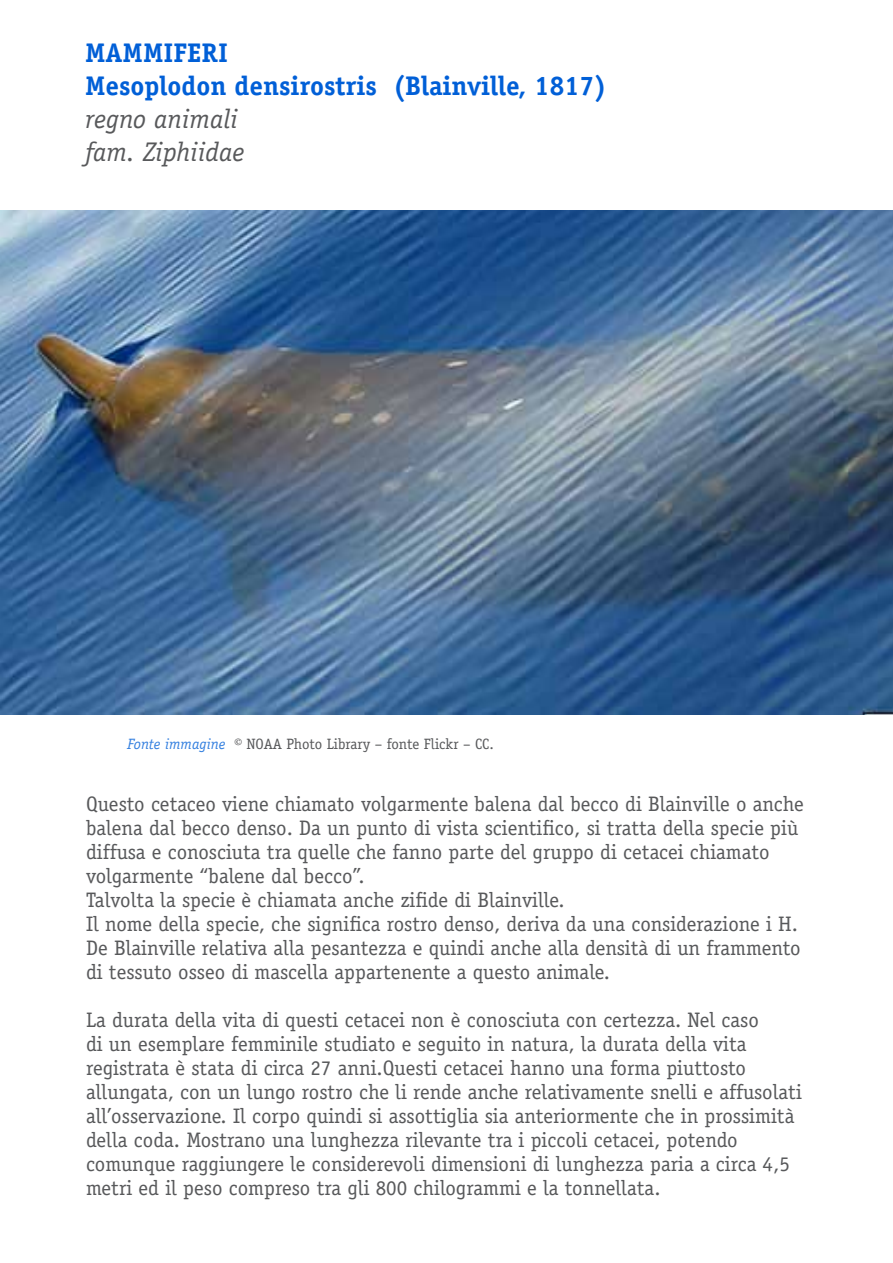
<style>
.page{position:relative;width:893px;height:1263px;background:#fff}
.page>*{position:absolute;margin:0;border:0;box-sizing:border-box;transform-origin:0 0}
.t1{font:700 27px/33px "Officina Serif Std";color:#005fd7}
.t2{font:italic 27px/33px "Officina Serif Std";color:#58595b}
.t3{font:21px/24px "Officina Serif Std";color:#58595b}
.t4{font:15px "Officina Serif Std";color:#58595b}
.s1{font-style:italic;color:#337fdf}
</style>
<div class="page">
<img style="left:0;top:211px;width:893px;height:504px">
<p class="t1" style="left:85px;top:36px;width:523px">mammiferi<br>Mesoplodon densirostris (Blainville, 1817)</p>
<p class="t2" style="left:85px;top:102px;width:161px">regno animali fam. Ziphiidae</p>
<p class="t4" style="left:128px;top:735px;width:368px"><span class="s1">Fonte immagine</span> © NOAA Photo Library – fonte Flickr – CC.</p>
<p class="t3" style="left:86px;top:791px;width:719px">Questo cetaceo viene chiamato volgarmente balena dal becco di Blainville o anche balena dal becco denso. Da un punto di vista scientifico, si tratta della specie più diffusa e conosciuta tra quelle che fanno parte del gruppo di cetacei chiamato volgarmente “balene dal becco”.<br>Talvolta la specie è chiamata anche zifide di Blainville.<br>Il nome della specie, che significa rostro denso, deriva da una considerazione i H.<br>De Blainville relativa alla pesantezza e quindi anche alla densità di un frammento di tessuto osseo di mascella appartenente a questo animale.</p>
<p class="t3" style="left:86px;top:1007px;width:717px">La durata della vita di questi cetacei non è conosciuta con certezza. Nel caso<br>di un esemplare femminile studiato e seguito in natura, la durata della vita registrata è stata di circa 27 anni.Questi cetacei hanno una forma piuttosto allungata, con un lungo rostro che li rende anche relativamente snelli e affusolati all’osservazione. Il corpo quindi si assottiglia sia anteriormente che in prossimità della coda. Mostrano una lunghezza rilevante tra i piccoli cetacei, potendo comunque raggiungere le considerevoli dimensioni di lunghezza paria a circa 4,5 metri ed il peso compreso tra gli 800 chilogrammi e la tonnellata.</p>
</div>
